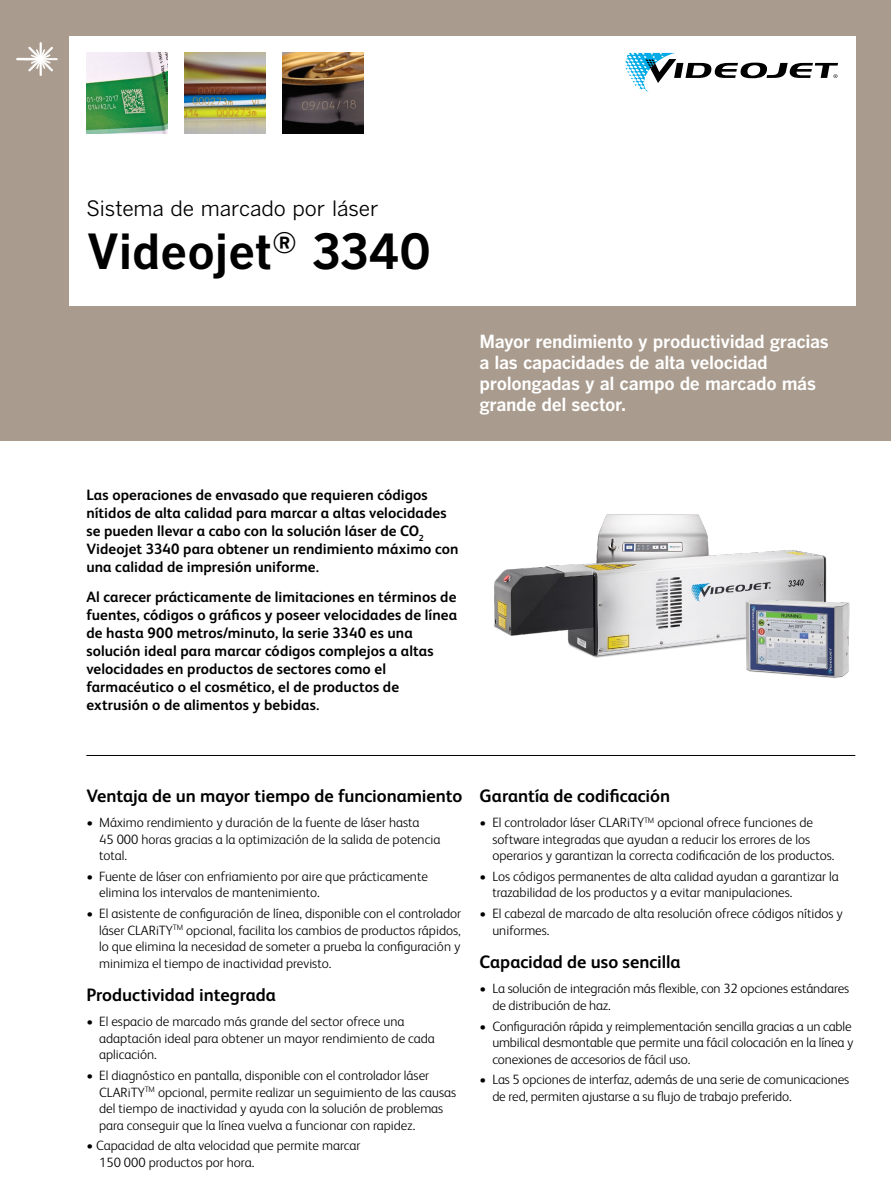
<style>
.page{position:relative;width:891px;height:1188px;background:#fff}
.page>*{position:absolute;margin:0;border:0;box-sizing:border-box;transform-origin:0 0}
.t1{font:700 48px "Benton Gothic";color:#000}
.t2{font:21px "Benton Gothic";letter-spacing:-.005em;color:#000}
.t3{font:700 18px/21px "Benton Gothic";letter-spacing:-.02em;color:#fff}
.t4{font:700 18px "FS Albert Pro";letter-spacing:-.005em;color:#000}
.t5{font:700 15px/18px "FS Albert Pro";letter-spacing:.005em;color:#000}
.t6{font:300 13.5px/16.5px "FS Albert Pro";color:#000}
</style>
<div class="page">
<div style="left:0;top:0;width:891px;height:441px;background:#a99b8d"></div>
<div style="left:69px;top:36px;width:786px;height:270px;background:#fff"></div>
<hr style="left:16px;top:58px;width:26px;height:2px;background:#fff">
<hr style="left:24px;top:58px;width:34px;height:2px;background:#fff">
<hr style="left:40px;top:42px;width:2px;height:34px;background:#fff">
<svg style="left:28px;top:47px;width:25px;height:24px"></svg>
<svg style="left:625px;top:53px;width:213px;height:39px"></svg>
<hr style="left:86px;top:755px;width:769px;height:1px;background:#000">
<img style="left:185px;top:53px;width:81px;height:81px">
<img style="left:283px;top:53px;width:81px;height:81px">
<img style="left:86px;top:53px;width:81px;height:81px">
<img style="left:494px;top:514px;width:356px;height:164px">
<h2 class="t2" style="left:86px;top:197px;width:294px">Sistema de marcado por láser</h2>
<h1 class="t1" style="left:86px;top:224px;width:346px">Videojet<sup>®</sup> 3340</h1>
<h3 class="t3" style="left:480px;top:332px;width:351px">Mayor rendimiento y productividad gracias a las capacidades de alta velocidad prolongadas y al campo de marcado más grande del sector.</h3>
<p class="t5" style="left:86px;top:485px;width:374px">Las operaciones de envasado que requieren códigos nítidos de alta calidad para marcar a altas velocidades se pueden llevar a cabo con la solución láser de CO<sub>2<br></sub>Videojet 3340 para obtener un rendimiento máximo con una calidad de impresión uniforme.</p>
<p class="t5" style="left:86px;top:587px;width:372px">Al carecer prácticamente de limitaciones en términos de fuentes, códigos o gráficos y poseer velocidades de línea de hasta 900 metros/minuto, la serie 3340 es una solución ideal para marcar códigos complejos a altas velocidades en productos de sectores como el farmacéutico o el cosmético, el de productos de extrusión o de alimentos y bebidas.</p>
<h3 class="t4" style="left:86px;top:783px;width:377px">Ventaja de un mayor tiempo de funcionamiento</h3>
<p class="t6" style="left:99px;top:813px;width:343px;text-indent:-13px">• Máximo rendimiento y duración de la fuente de láser hasta<br>45 000 horas gracias a la optimización de la salida de potencia total.</p>
<p class="t6" style="left:99px;top:867px;width:330px;text-indent:-13px">• Fuente de láser con enfriamiento por aire que prácticamente elimina los intervalos de mantenimiento.</p>
<p class="t6" style="left:99px;top:904px;width:364px;text-align:justify;text-indent:-13px">• El asistente de configuración de línea, disponible con el controlador láser CLARiTY<sup>TM</sup> opcional, facilita los cambios de productos rápidos, lo que elimina la necesidad de someter a prueba la configuración y minimiza el tiempo de inactividad previsto.</p>
<h3 class="t4" style="left:86px;top:983px;width:191px">Productividad integrada</h3>
<p class="t6" style="left:99px;top:1013px;width:337px;text-indent:-13px">• El espacio de marcado más grande del sector ofrece una adaptación ideal para obtener un mayor rendimiento de cada aplicación.</p>
<p class="t6" style="left:99px;top:1066px;width:359px;text-indent:-13px">• El diagnóstico en pantalla, disponible con el controlador láser CLARiTY<sup>TM</sup> opcional, permite realizar un seguimiento de las causas del tiempo de inactividad y ayuda con la solución de problemas para conseguir que la línea vuelva a funcionar con rapidez.</p>
<p class="t6" style="left:99px;top:1137px;width:263px;text-indent:-13px">• Capacidad de alta velocidad que permite marcar<br>150 000 productos por hora.</p>
<h3 class="t4" style="left:480px;top:783px;width:192px">Garantía de codificación</h3>
<p class="t6" style="left:492px;top:813px;width:344px;text-indent:-13px">• El controlador láser CLARiTY<sup>TM</sup> opcional ofrece funciones de software integradas que ayudan a reducir los errores de los operarios y garantizan la correcta codificación de los productos.</p>
<p class="t6" style="left:492px;top:867px;width:348px;text-indent:-13px">• Los códigos permanentes de alta calidad ayudan a garantizar la trazabilidad de los productos y a evitar manipulaciones.</p>
<p class="t6" style="left:492px;top:904px;width:352px;text-indent:-13px">• El cabezal de marcado de alta resolución ofrece códigos nítidos y uniformes.</p>
<h3 class="t4" style="left:480px;top:950px;width:203px">Capacidad de uso sencilla</h3>
<p class="t6" style="left:492px;top:980px;width:358px;text-indent:-13px">• La solución de integración más flexible, con 32 opciones estándares de distribución de haz.</p>
<p class="t6" style="left:492px;top:1017px;width:363px;text-indent:-13px">• Configuración rápida y reimplementación sencilla gracias a un cable umbilical desmontable que permite una fácil colocación en la línea y conexiones de accesorios de fácil uso.</p>
<p class="t6" style="left:492px;top:1071px;width:358px;text-indent:-13px">• Las 5 opciones de interfaz, además de una serie de comunicaciones de red, permiten ajustarse a su flujo de trabajo preferido.</p>
</div>
